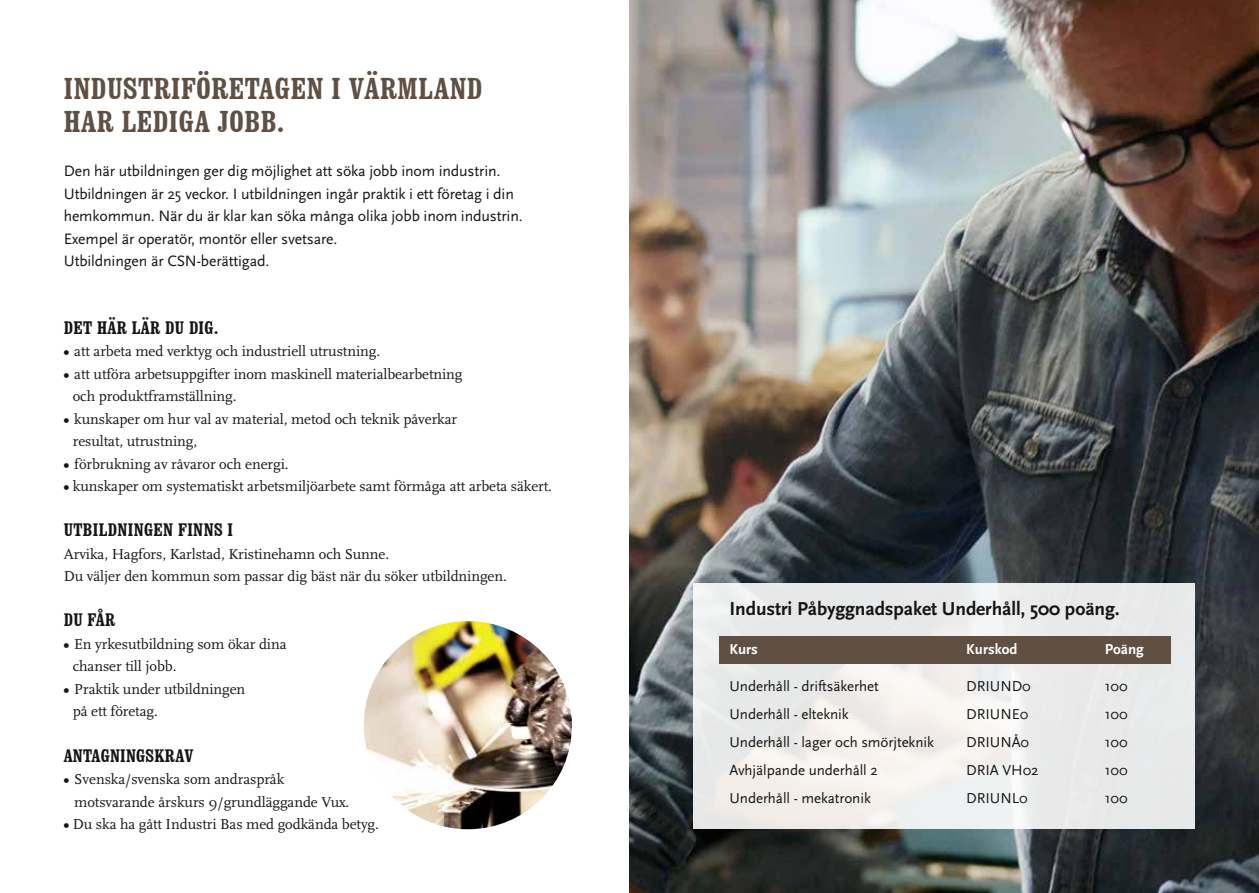
<style>
.page{position:relative;width:1259px;height:893px;background:#fff}
.page>*{position:absolute;margin:0;border:0;box-sizing:border-box;transform-origin:0 0}
.t1{font:700 condensed 30px/33px "Clarendon BT";letter-spacing:.02em;color:#605044}
.t2{font:700 19.5px "Scala Sans Pro";letter-spacing:-.005em;color:#161514}
.t3{font:700 condensed 18px "Clarendon BT";letter-spacing:.02em;color:#161514}
.t4{font:15.75px/22.5px "Scala Sans Pro";letter-spacing:-.01em;color:#161514}
.t5{font:15px/22.5px "Scala Pro";letter-spacing:-.005em;color:#161514}
.t6{font:15px/28px "Scala Sans Pro";letter-spacing:-.005em;color:#161514}
.t7{font:700 15px "Scala Sans Pro";color:#fff}
.s1{font-weight:700}
</style>
<div class="page">
<img style="left:629px;top:0;width:630px;height:893px">
<div style="left:693px;top:584px;width:502px;height:245px;background:linear-gradient(to right,#f0eeec,#ebebec)"></div>
<div style="left:719px;top:636px;width:451px;height:28px;background:#605044"></div>
<img style="left:362px;top:619px;width:212px;height:212px;border-radius:106px">
<h1 class="t1" style="left:64px;top:72px;width:420px">INDUSTRIFÖRETAGEN I VÄRMLAND<br>HAR LEDIGA JOBB.</h1>
<p class="t4" style="left:64px;top:160px;width:460px">Den här utbildningen ger dig möjlighet att söka jobb inom industrin.<br>Utbildningen är 25 veckor. I utbildningen ingår praktik i ett företag i din hemkommun. När du är klar kan söka många olika jobb inom industrin.<br>Exempel är operatör, montör eller svetsare.<br>Utbildningen är CSN-berättigad.</p>
<p class="t3" style="left:64px;top:316px;width:156px">DET HÄR LÄR DU DIG.</p>
<p class="t5" style="left:64px;top:340px;width:318px"><span class="s1">•</span> att arbeta med verktyg och industriell utrustning.</p>
<p class="t5" style="left:73px;top:363px;width:391px;text-indent:-9px"><span class="s1">•</span> att utföra arbetsuppgifter inom maskinell materialbearbetning och produktframställning.</p>
<p class="t5" style="left:73px;top:408px;width:386px;text-indent:-9px"><span class="s1">•</span> kunskaper om hur val av material, metod och teknik påverkar resultat, utrustning,</p>
<p class="t5" style="left:64px;top:453px;width:226px"><span class="s1">•</span> förbrukning av råvaror och energi.</p>
<p class="t5" style="left:64px;top:475px;width:490px"><span class="s1">•</span> kunskaper om systematiskt arbetsmiljöarbete samt förmåga att arbeta säkert.</p>
<p class="t3" style="left:64px;top:519px;width:171px">UTBILDNINGEN FINNS I</p>
<p class="t5" style="left:64px;top:543px;width:444px">Arvika, Hagfors, Karlstad, Kristinehamn och Sunne.<br>Du väljer den kommun som passar dig bäst när du söker utbildningen.</p>
<p class="t3" style="left:64px;top:609px;width:53px">DU FÅR</p>
<p class="t5" style="left:73px;top:633px;width:215px;text-indent:-9px"><span class="s1">•</span> En yrkesutbildning som ökar dina chanser till jobb.</p>
<p class="t5" style="left:73px;top:678px;width:174px;text-indent:-9px"><span class="s1">•</span> Praktik under utbildningen på ett företag.</p>
<p class="t3" style="left:64px;top:744px;width:131px">ANTAGNINGSKRAV</p>
<p class="t5" style="left:74px;top:768px;width:277px;text-indent:-10px"><span class="s1">•</span> Svenska/svenska som andraspråk motsvarande årskurs 9/grundläggande Vux.</p>
<p class="t5" style="left:64px;top:813px;width:317px"><span class="s1">•</span> Du ska ha gått Industri Bas med godkända betyg.</p>
<h2 class="t2" style="left:729px;top:597px;width:392px">Industri Påbyggnadspaket Underhåll, 500 poäng.</h2>
<p class="t7" style="left:729px;top:640px;width:30px">Kurs</p>
<p class="t6" style="left:729px;top:672px;width:206px">Underhåll - driftsäkerhet<br>Underhåll - elteknik<br>Underhåll - lager och smörjteknik<br>Avhjälpande underhåll 2<br>Underhåll - mekatronik</p>
<p class="t7" style="left:966px;top:640px;width:53px">Kurskod</p>
<p class="t6" style="left:966px;top:672px;width:74px">DRIUND0<br>DRIUNE0<br>DRIUNÅ0<br>DRIA VH02<br>DRIUNL0</p>
<p class="t7" style="left:1104px;top:640px;width:40px">Poäng</p>
<p class="t6" style="left:1104px;top:672px;width:24px;text-align:justify">100<br>100<br>100<br>100<br>100</p>
</div>
